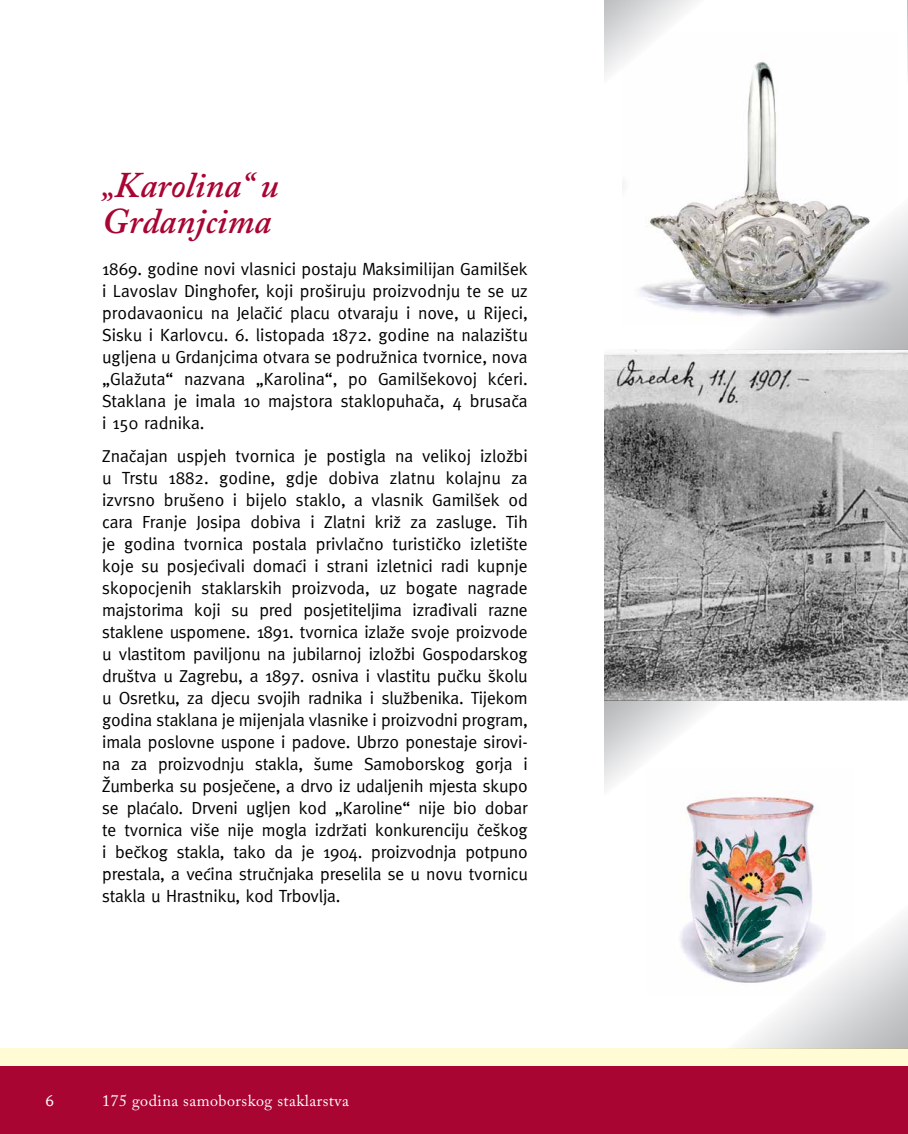
<style>
.page{position:relative;width:908px;height:1134px;background:#fff}
.page>*{position:absolute;margin:0;border:0;box-sizing:border-box;transform-origin:0 0}
.t1{font:italic 600 36px/36px "Adobe Caslon Pro";color:#a90533}
.t2{font:17.6px/22px "Meta Normal HR";letter-spacing:-.005em;color:#000;text-align:justify}
.t3{font:16px "Adobe Caslon Pro";letter-spacing:.03em;color:#fff}
.t4{font:16px "Meta Normal HR";color:#fff}
</style>
<div class="page">
<div style="left:0;top:1066px;width:907px;height:68px;background:#a90533"></div>
<div style="left:0;top:1049px;width:907px;height:17px;background:#fffcd5"></div>
<img style="left:604px;top:350px;width:303px;height:351px">
<img style="left:622px;top:51px;width:285px;height:299px">
<img style="left:907px;top:0;width:1px;height:77px">
<img style="left:623px;top:765px;width:284px;height:284px">
<h1 class="t1" style="left:102px;top:166px;width:178px">„Karolina“ u<br>Grdanjcima</h1>
<p class="t2" style="left:102px;top:257px;width:427px">1869. godine novi vlasnici postaju Maksimilijan Gamilšek i Lavoslav Dinghofer, koji proširuju proizvodnju te se uz prodavaonicu na Jelačić placu otvaraju i nove, u Rijeci, Sisku i Karlovcu. 6. listopada 1872. godine na nalazištu ugljena u Grdanjcima otvara se podružnica tvornice, nova „Glažuta“ nazvana „Karolina“, po Gamilšekovoj kćeri.<br>Staklana je imala 10 majstora staklopuhača, 4 brusača i 150 radnika.</p>
<p class="t2" style="left:102px;top:445px;width:427px">Značajan uspjeh tvornica je postigla na velikoj izložbi u Trstu 1882. godine, gdje dobiva zlatnu kolajnu za izvrsno brušeno i bijelo staklo, a vlasnik Gamilšek od cara Franje Josipa dobiva i Zlatni križ za zasluge. Tih je godina tvornica postala privlačno turističko izletište koje su posjećivali domaći i strani izletnici radi kupnje skopocjenih staklarskih proizvoda, uz bogate nagrade majstorima koji su pred posjetiteljima izrađivali razne staklene uspomene. 1891. tvornica izlaže svoje proizvode u vlastitom paviljonu na jubilarnoj izložbi Gospodarskog društva u Zagrebu, a 1897. osniva i vlastitu pučku školu u Osretku, za djecu svojih radnika i službenika. Tijekom godina staklana je mijenjala vlasnike i proizvodni program, imala poslovne uspone i padove. Ubrzo ponestaje sirovi&shy;na za proizvodnju stakla, šume Samoborskog gorja i Žumberka su posječene, a drvo iz udaljenih mjesta skupo se plaćalo. Drveni ugljen kod „Karoline“ nije bio dobar te tvornica više nije mogla izdržati konkurenciju češkog i bečkog stakla, tako da je 1904. proizvodnja potpuno prestala, a većina stručnjaka preselila se u novu tvornicu stakla u Hrastniku, kod Trbovlja.</p>
<p class="t4" style="left:45px;top:1091px;width:10px">6</p>
<p class="t3" style="left:102px;top:1091px;width:248px">175 godina samoborskog staklarstva</p>
</div>
